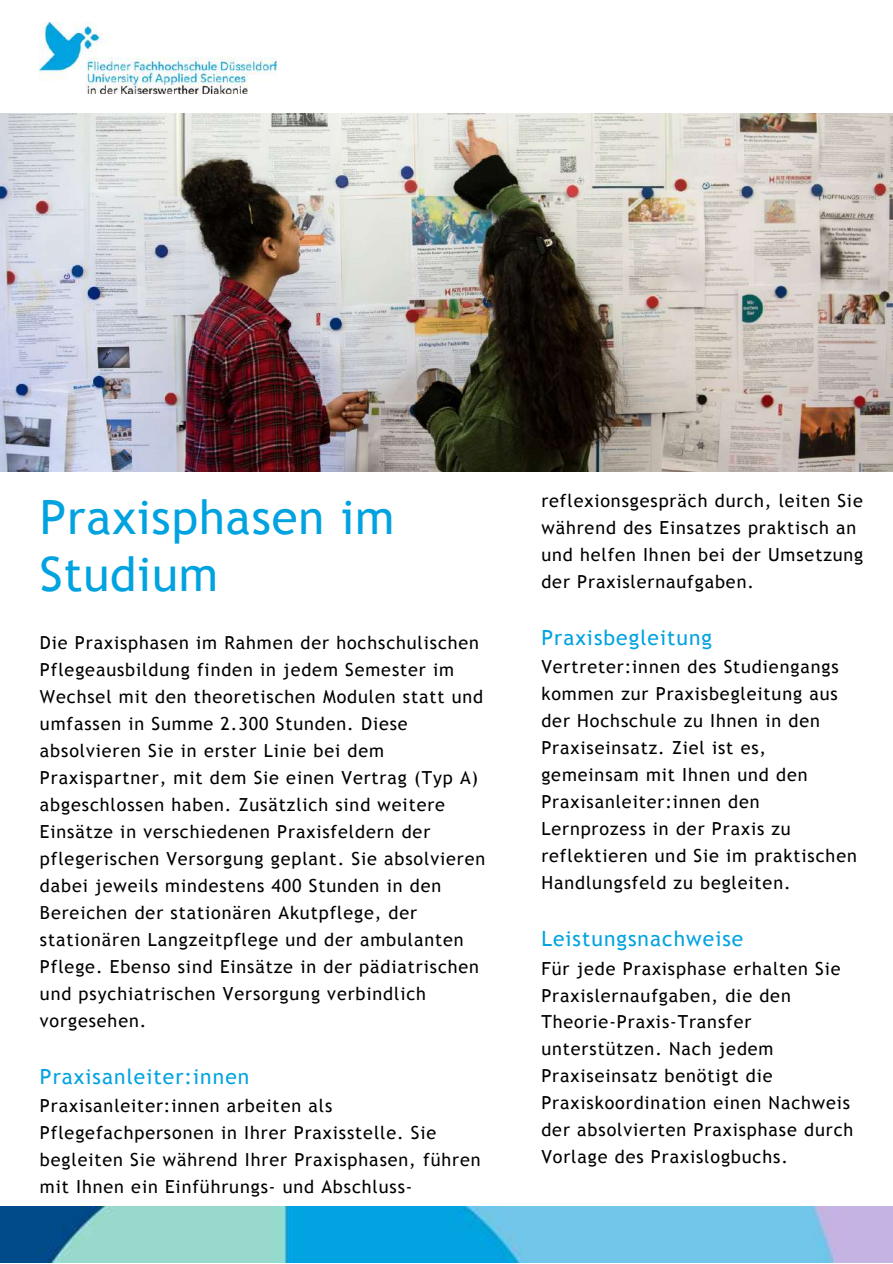
<style>
.page{position:relative;width:893px;height:1264px;background:#fff}
.page>*{position:absolute;margin:0;border:0;box-sizing:border-box;transform-origin:0 0}
.t1{font:47.4px/56.2px "Trebuchet MS";letter-spacing:.02em;color:#00a3e0}
.t2{font:21px "Trebuchet MS";letter-spacing:.05em;color:#00a3e0}
.t3{font:18px/27px "Trebuchet MS";letter-spacing:.05em;color:#000}
</style>
<div class="page">
<img style="left:0;top:114px;width:892px;height:357px">
<img style="left:40px;top:22px;width:236px;height:71px">
<img style="left:0;top:1206px;width:892px;height:56px">
<h1 class="t1" style="left:40px;top:489px;width:356px">Praxisphasen im<br>Studium</h1>
<p class="t3" style="left:40px;top:628px;width:447px">Die Praxisphasen im Rahmen der hochschulischen Pflegeausbildung finden in jedem Semester im Wechsel mit den theoretischen Modulen statt und umfassen in Summe 2.300 Stunden. Diese absolvieren Sie in erster Linie bei dem Praxispartner, mit dem Sie einen Vertrag (Typ A) abgeschlossen haben. Zusätzlich sind weitere Einsätze in verschiedenen Praxisfeldern der pflegerischen Versorgung geplant. Sie absolvieren dabei jeweils mindestens 400 Stunden in den Bereichen der stationären Akutpflege, der stationären Langzeitpflege und der ambulanten Pflege. Ebenso sind Einsätze in der pädiatrischen und psychiatrischen Versorgung verbindlich vorgesehen.</p>
<p class="t2" style="left:40px;top:1064px;width:211px">Praxisanleiter:innen</p>
<p class="t3" style="left:40px;top:1092px;width:442px">Praxisanleiter:innen arbeiten als Pflegefachpersonen in Ihrer Praxisstelle. Sie begleiten Sie während Ihrer Praxisphasen, führen mit Ihnen ein Einführungs- und Abschluss-</p>
<p class="t3" style="left:541px;top:486px;width:323px">reflexionsgespräch durch, leiten Sie während des Einsatzes praktisch an und helfen Ihnen bei der Umsetzung der Praxislernaufgaben.</p>
<p class="t2" style="left:541px;top:625px;width:172px">Praxisbegleitung</p>
<p class="t3" style="left:541px;top:653px;width:317px">Vertreter:innen des Studiengangs kommen zur Praxisbegleitung aus der Hochschule zu Ihnen in den<br>Praxiseinsatz. Ziel ist es, gemeinsam mit Ihnen und den<br>Praxisanleiter:innen den<br>Lernprozess in der Praxis zu reflektieren und Sie im praktischen<br>Handlungsfeld zu begleiten.</p>
<p class="t2" style="left:541px;top:926px;width:203px">Leistungsnachweise</p>
<p class="t3" style="left:541px;top:954px;width:313px">Für jede Praxisphase erhalten Sie<br>Praxislernaufgaben, die den<br>Theorie-Praxis-Transfer unterstützen. Nach jedem<br>Praxiseinsatz benötigt die<br>Praxiskoordination einen Nachweis der absolvierten Praxisphase durch<br>Vorlage des Praxislogbuchs.</p>
</div>
